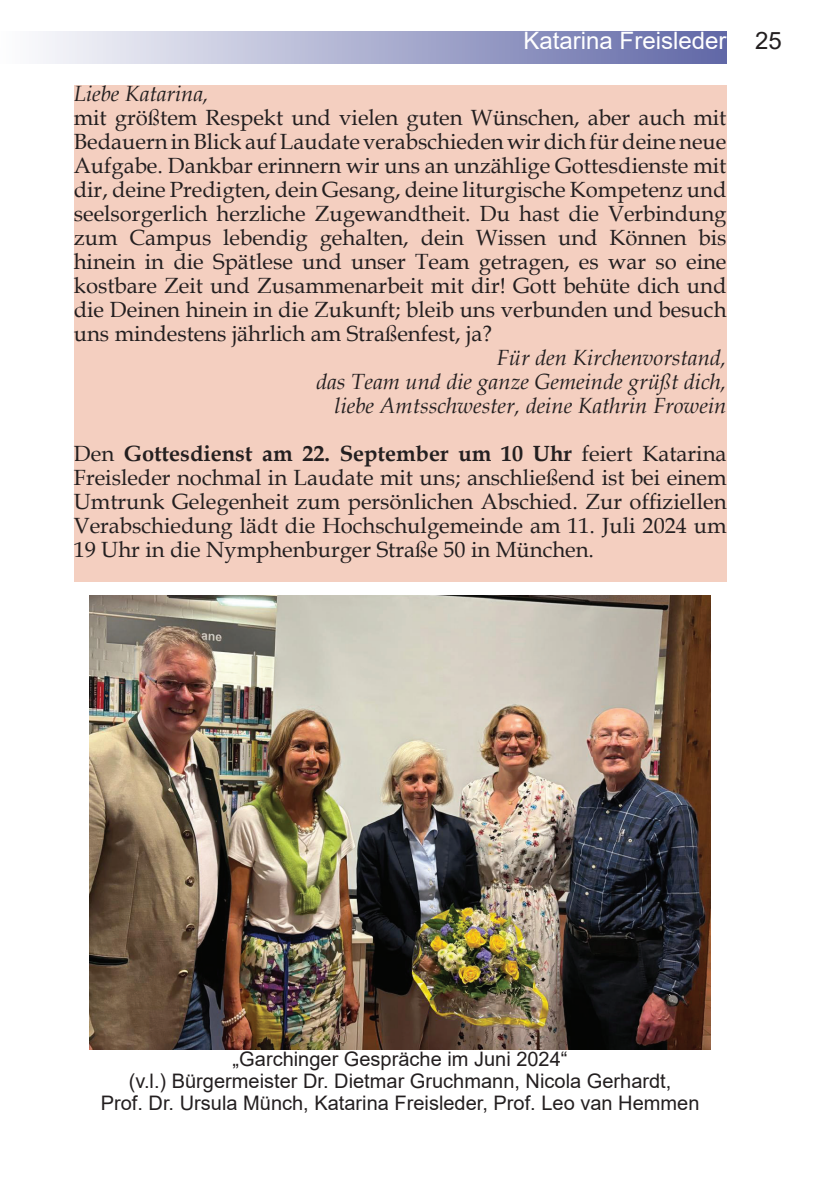
<style>
.page{position:relative;width:840px;height:1191px;background:#fff}
.page>*{position:absolute;margin:0;border:0;box-sizing:border-box;transform-origin:0 0}
.t1{font:24px "Arial";color:#fff}
.t2{font:24px "Arial";color:#231f20}
.t3{font:22px/24px "Book Antiqua";color:#231f20;text-align:justify}
.t4{font:italic 22px/24px "Book Antiqua";color:#231f20;text-align:right}
.t5{font:20px/22px "Arial";color:#231f20;text-align:center}
.s1{font-weight:700}
</style>
<div class="page">
<div style="left:0;top:31px;width:726px;height:32px;background:linear-gradient(to right,#fdfdfe,#6168a7)"></div>
<div style="left:74px;top:85px;width:652px;height:496px;background:#f4cfc0"></div>
<img style="left:89px;top:595px;width:621px;height:454px">
<p class="t1" style="left:523px;top:24px;width:204px">Katarina Freisleder</p>
<p class="t4" style="left:74px;top:81px;width:136px">Liebe Katarina,</p>
<p class="t3" style="left:74px;top:105px;width:653px">mit größtem Respekt und vielen guten Wünschen, aber auch mit Bedauern in Blick auf Laudate verabschieden wir dich für deine neue Aufgabe. Dankbar erinnern wir uns an unzählige Gottesdienste mit dir, deine Predigten, dein Gesang, deine liturgische Kompetenz und seelsorgerlich herzliche Zugewandtheit. Du hast die Verbindung zum Campus lebendig gehalten, dein Wissen und Können bis hinein in die Spätlese und unser Team getragen, es war so eine kostbare Zeit und Zusammenarbeit mit dir! Gott behüte dich und die Deinen hinein in die Zukunft; bleib uns verbunden und besuch uns mindestens jährlich am Straßenfest, ja?</p>
<p class="t4" style="left:316px;top:345px;width:411px">Für den Kirchenvorstand,<br>das Team und die ganze Gemeinde grüßt dich, liebe Amtsschwester, deine Kathrin Frowein</p>
<p class="t3" style="left:74px;top:441px;width:654px">Den <span class="s1">Gottesdienst am 22. September um 10 Uhr</span> feiert Katarina Freisleder nochmal in Laudate mit uns; anschließend ist bei einem Umtrunk Gelegenheit zum persönlichen Abschied. Zur offiziellen Verabschiedung lädt die Hochschulgemeinde am 11. Juli 2024 um 19 Uhr in die Nymphenburger Straße 50 in München.</p>
<p class="t2" style="left:754px;top:24px;width:28px">25</p>
<p class="t5" style="left:101px;top:1048px;width:600px">„Garchinger Gespräche im Juni 2024“<br>(v.l.) Bürgermeister Dr. Dietmar Gruchmann, Nicola Gerhardt,<br>Prof. Dr. Ursula Münch, Katarina Freisleder, Prof. Leo van Hemmen</p>
</div>
